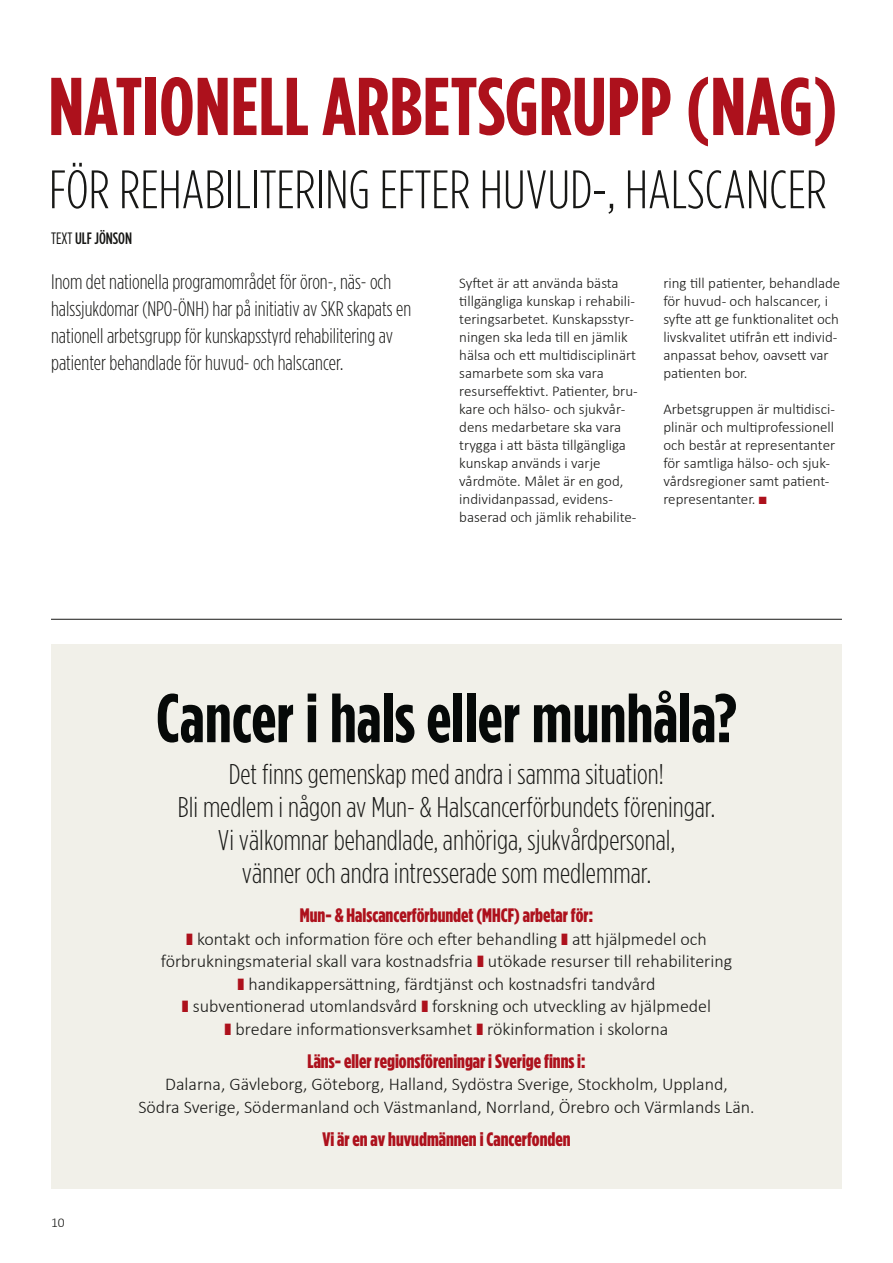
<style>
.page{position:relative;width:893px;height:1263px;background:#fff}
.page>*{position:absolute;margin:0;border:0;box-sizing:border-box;transform-origin:0 0}
.t1{font:700 81.75px "Gotham Cond";color:#ad111c}
.t2{font:700 69px "Gotham Cond";color:#060908}
.t3{font:300 54px "Gotham Cond";color:#181816}
.t4{font:300 28.5px/33px "Gotham Cond";color:#181816;text-align:center}
.t5{font:300 21px/27px "Gotham Cond";color:#181816}
.t6{font:900 19.5px "Gotham Cond";color:#ad111c}
.t7{font:300 18px/22.5px "Calibri";color:#181816;text-align:center}
.t8{font:500 16.5px "Gotham Cond";color:#181816}
.t9{font:300 15px/18px "Calibri";color:#181816}
.t10{font:300 13.5px "Calibri";color:#181816}
.s1{font-weight:400}
.s2{color:#ad111c}
</style>
<div class="page">
<hr style="left:51px;top:619px;width:791px;height:1px;background:#181816">
<div style="left:51px;top:644px;width:791px;height:544px;background:#f1f0e9"></div>
<h1 class="t1" style="left:48px;top:62px;width:791px">NATIONELL ARBETSGRUPP (NAG)</h1>
<h3 class="t3" style="left:49px;top:161px;width:779px">FÖR REHABILITERING EFTER HUVUD-, HALSCANCER</h3>
<p class="t8" style="left:51px;top:229px;width:83px"><span class="s1">TEXT</span> ULF JÖNSON</p>
<h3 class="t5" style="left:51px;top:268px;width:362px">Inom det nationella programområdet för öron-, näs- och halssjukdomar (NPO-ÖNH) har på initiativ av SKR skapats en nationell arbetsgrupp för kunskapsstyrd rehabilitering av patienter behandlade för huvud- och halscancer.</h3>
<p class="t9" style="left:459px;top:274px;width:180px">Syftet är att använda bästa tillgängliga kunskap i rehabili&shy;teringsarbetet. Kunskapsstyr&shy;ningen ska leda till en jämlik hälsa och ett multidisciplinärt samarbete som ska vara resurseffektivt. Patienter, bru&shy;kare och hälso- och sjukvår&shy;dens medarbetare ska vara trygga i att bästa tillgängliga kunskap används i varje vårdmöte. Målet är en god, individanpassad, evidens&shy;baserad och jämlik rehabilite-</p>
<p class="t9" style="left:663px;top:274px;width:179px">ring till patienter, behandlade för huvud- och halscancer, i syfte att ge funktionalitet och livskvalitet utifrån ett individ&shy;anpassat behov, oavsett var patienten bor.</p>
<p class="t9" style="left:663px;top:400px;width:173px">Arbetsgruppen är multidisci&shy;plinär och multiprofessionell och består at representanter för samtliga hälso- och sjuk&shy;vårdsregioner samt patient&shy;representanter. <span class="s2">■</span></p>
<p class="t10" style="left:51px;top:1214px;width:15px">10</p>
<h2 class="t2" style="left:156px;top:680px;width:582px">Cancer i hals eller munhåla?</h2>
<h3 class="t4" style="left:178px;top:757px;width:539px">Det finns gemenskap med andra i samma situation!<br>Bli medlem i någon av Mun- &amp; Halscancerförbundets föreningar.<br>Vi välkomnar behandlade, anhöriga, sjukvårdpersonal,<br>vänner och andra intresserade som medlemmar.</h3>
<h3 class="t6" style="left:300px;top:905px;width:295px">Mun- &amp; Halscancerförbundet (MHCF) arbetar för:</h3>
<p class="t7" style="left:161px;top:927px;width:573px"><span class="s2">❚</span> kontakt och information före och efter behandling <span class="s2">❚</span> att hjälpmedel och förbrukningsmaterial skall vara kostnadsfria <span class="s2">❚</span> utökade resurser till rehabilitering <span class="s2">❚</span> handikappersättning, färdtjänst och kostnadsfri tandvård<br><span class="s2">❚</span> subventionerad utomlandsvård <span class="s2">❚</span> forskning och utveckling av hjälpmedel<br><span class="s2">❚</span> bredare informationsverksamhet <span class="s2">❚</span> rökinformation i skolorna</p>
<h3 class="t6" style="left:307px;top:1050px;width:280px">Läns- eller regionsföreningar i Sverige finns i:</h3>
<p class="t7" style="left:138px;top:1073px;width:618px">Dalarna, Gävleborg, Göteborg, Halland, Sydöstra Sverige, Stockholm, Uppland,<br>Södra Sverige, Södermanland och Västmanland, Norrland, Örebro och Värmlands Län.</p>
<h3 class="t6" style="left:322px;top:1128px;width:250px">Vi är en av huvudmännen i Cancerfonden</h3>
</div>
